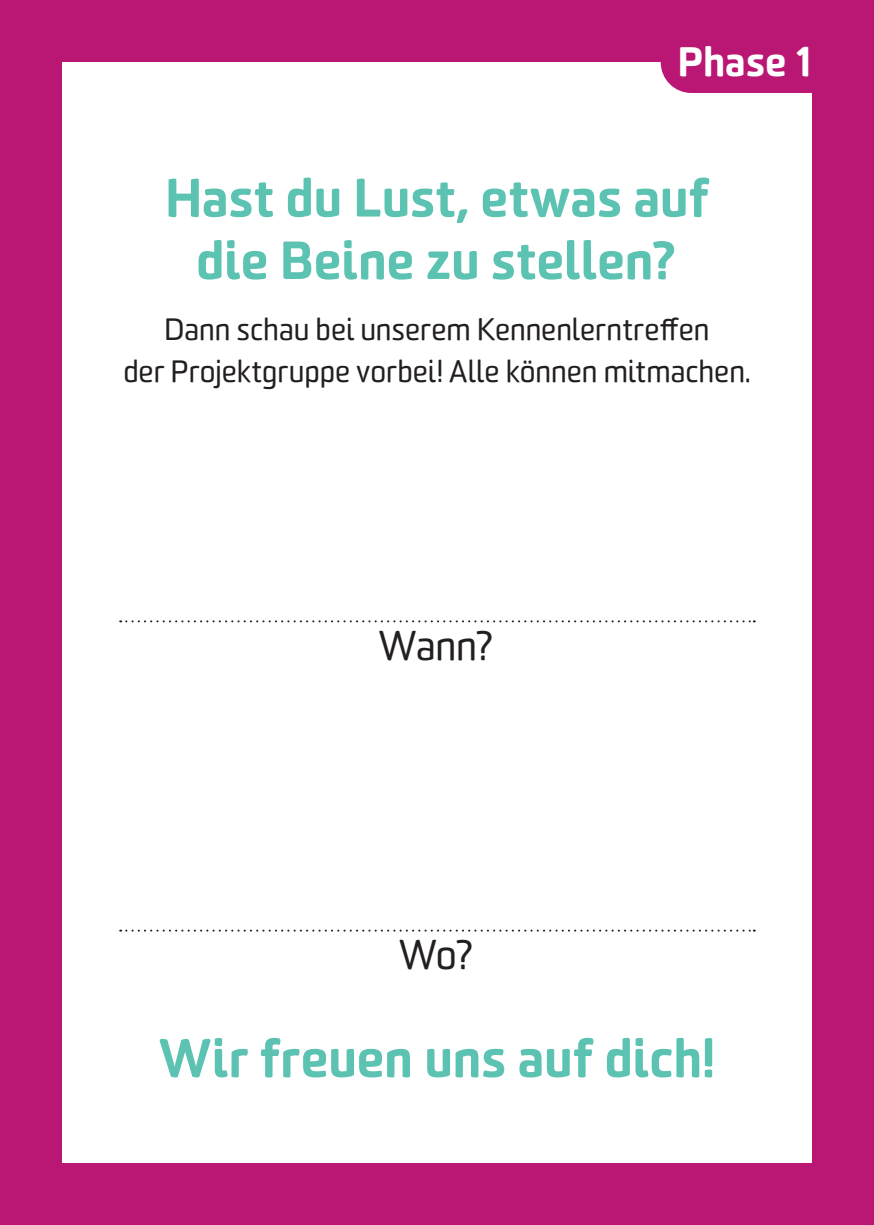
<style>
.page{position:relative;width:874px;height:1225px;background:#fff}
.page>*{position:absolute;margin:0;border:0;box-sizing:border-box;transform-origin:0 0}
.t1{font:900 52px/62.4px "Sommet Rounded";letter-spacing:.005em;color:#5cc3b2;text-align:center}
.t2{font:40px "Sommet Rounded";letter-spacing:-.01em;color:#231f20}
.t3{font:900 40px "Sommet Rounded";letter-spacing:.005em;color:#fff}
.t4{font:30px/42px "Sommet Rounded";color:#231f20;text-align:center}
</style>
<div class="page">
<div style="left:0;top:0;width:873px;height:1225px;background:#ba1673"></div>
<div style="left:62px;top:62px;width:749px;height:1100px;background:#fff"></div>
<svg style="left:120px;top:620px;width:634px;height:2px"></svg>
<svg style="left:120px;top:929px;width:634px;height:2px"></svg>
<div style="left:660px;top:62px;width:151px;height:31px;background:#ba1673"></div>
<h2 class="t3" style="left:677px;top:35px;width:135px">Phase 1</h2>
<h1 class="t1" style="left:165px;top:165px;width:544px">Hast du Lust, etwas auf die Beine zu stellen?</h1>
<p class="t4" style="left:123px;top:308px;width:628px">Dann schau bei unserem Kennenlerntreffen<br>der Projektgruppe vorbei! Alle können mitmachen.</p>
<h2 class="t2" style="left:379px;top:621px;width:118px">Wann?</h2>
<h2 class="t2" style="left:399px;top:930px;width:77px">Wo?</h2>
<h1 class="t1" style="left:159px;top:1025px;width:557px">Wir freuen uns auf dich!</h1>
</div>
